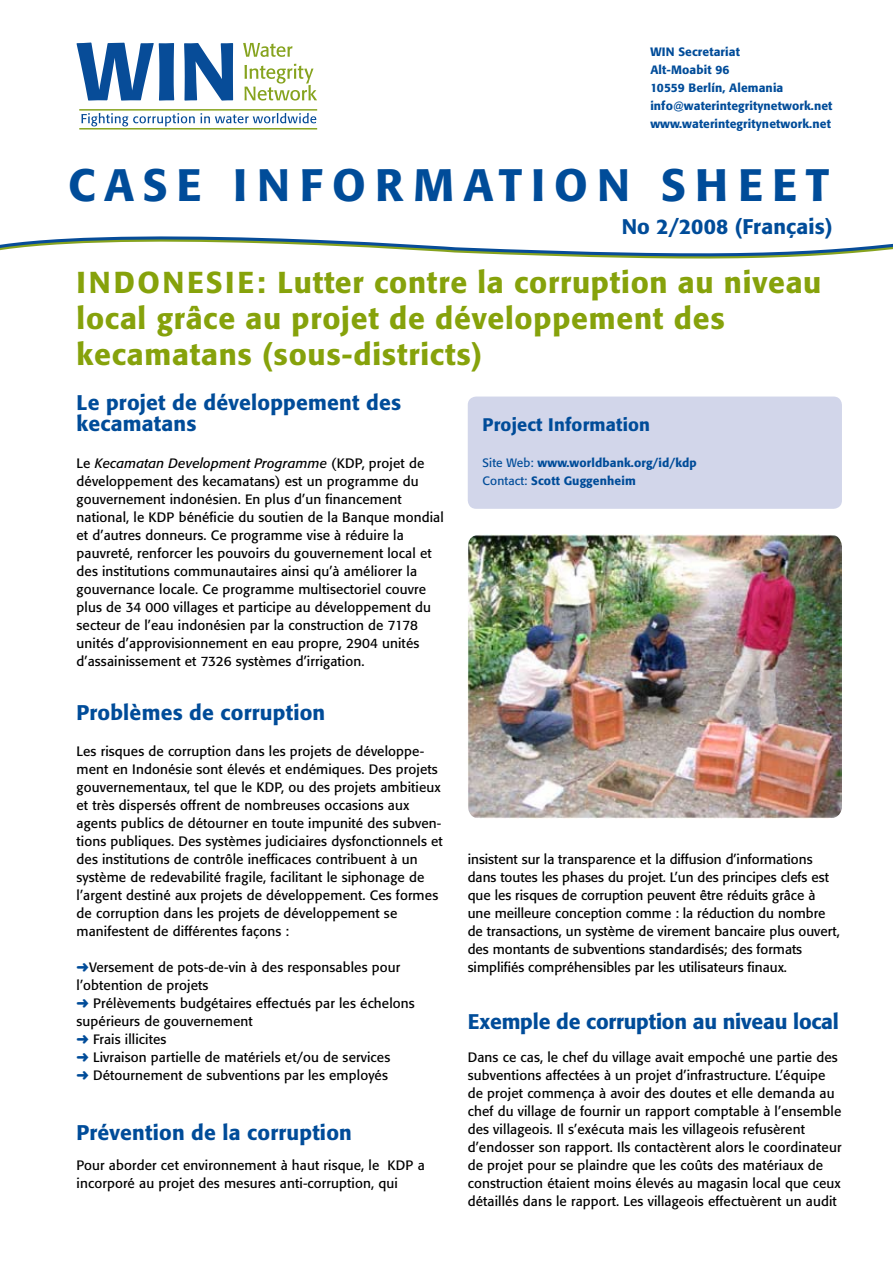
<style>
.page{position:relative;width:893px;height:1263px;background:#fff}
.page>*{position:absolute;margin:0;border:0;box-sizing:border-box;transform-origin:0 0}
.t1{font:500 45px "Formata";letter-spacing:.2em;color:#004c99}
.t2{font:500 30px/36px "Formata";letter-spacing:.025em;color:#86a20b}
.t3{font:500 21px/21px "Formata";letter-spacing:.01em;color:#004c99}
.t4{font:500 21px "Formata";letter-spacing:-.01em;color:#004c99}
.t5{font:500 18px "Formata";letter-spacing:.01em;color:#004c99}
.t6{font:13.5px/18px "Formata";letter-spacing:.01em;color:#000}
.t7{font:500 12px/18px "Formata";letter-spacing:.01em;color:#004c99}
.s1{font-style:italic}
.s2{color:#004c99}
.s3{font-weight:400}
</style>
<div class="page">
<div style="left:468px;top:396px;width:374px;height:113px;background:#d2d6ea;border-radius:9px"></div>
<svg style="left:77px;top:43px;width:156px;height:58px"></svg>
<svg style="left:243px;top:43px;width:50px;height:14px"></svg>
<svg style="left:245px;top:64px;width:72px;height:37px"></svg>
<svg style="left:81px;top:113px;width:235px;height:13px"></svg>
<hr style="left:79px;top:109px;width:238px;height:2px;background:#86a31e">
<hr style="left:79px;top:128px;width:238px;height:2px;background:#86a31e">
<img style="left:468px;top:534px;width:374px;height:285px">
<svg style="left:0;top:236px;width:893px;height:23px"></svg>
<p class="t7" style="left:650px;top:43px;width:184px">WIN Secretariat<br>Alt-Moabit 96<br>10559 Berlín, Alemania info@waterintegritynetwork.net www.waterintegritynetwork.net</p>
<h1 class="t1" style="left:68px;top:157px;width:70px">Case</h1>
<h1 class="t1" style="left:233px;top:157px;width:331px">In fo rmation</h1>
<h1 class="t1" style="left:661px;top:157px;width:170px">Shee t</h1>
<h3 class="t3" style="left:622px;top:216px;width:212px">No 2/2008 (Français)</h3>
<h2 class="t2" style="left:77px;top:264px;width:746px">INDONESIe: Lutter contre la corruption au niveau local grâce au projet de développement des kecamatans (sous-districts)</h2>
<h3 class="t3" style="left:77px;top:392px;width:326px">Le projet de développement des kecamatans</h3>
<p class="t6" style="left:77px;top:454px;width:369px">Le <span class="s1">Kecamatan Development Programme</span> (KDP, projet de développement des kecamatans) est un programme du gouvernement indonésien. En plus d’un financement national, le KDP bénéficie du soutien de la Banque mondial et d’autres donneurs. Ce programme vise à réduire la pauvreté, renforcer les pouvoirs du gouvernement local et des institutions communautaires ainsi qu’à améliorer la gouvernance locale. Ce programme multisectoriel couvre plus de 34 000 villages et participe au développement du secteur de l’eau indonésien par la construction de 7178 unités d’approvisionnement en eau propre, 2904 unités d’assainissement et 7326 systèmes d’irrigation.</p>
<h3 class="t3" style="left:77px;top:702px;width:250px">Problèmes de corruption</h3>
<p class="t6" style="left:77px;top:742px;width:368px">Les risques de corruption dans les projets de développe&shy;ment en Indonésie sont élevés et endémiques. Des projets gouvernementaux, tel que le KDP, ou des projets ambitieux et très dispersés offrent de nombreuses occasions aux agents publics de détourner en toute impunité des subven&shy;tions publiques. Des systèmes judiciaires dysfonctionnels et des institutions de contrôle inefficaces contribuent à un système de redevabilité fragile, facilitant le siphonage de l’argent destiné aux projets de développement. Ces formes de corruption dans les projets de développement se manifestent de différentes façons :</p>
<p class="t6" style="left:77px;top:958px;width:340px"><span class="s2">➜</span>Versement de pots-de-vin à des responsables pour l’obtention de projets<br><span class="s2">➜</span> Prélèvements budgétaires effectués par les échelons supérieurs de gouvernement<br><span class="s2">➜</span> Frais illicites<br><span class="s2">➜</span> Livraison partielle de matériels et/ou de services<br><span class="s2">➜</span> Détournement de subventions par les employés</p>
<h3 class="t3" style="left:77px;top:1122px;width:277px">Prévention de la corruption</h3>
<p class="t6" style="left:77px;top:1156px;width:350px">Pour aborder cet environnement à haut risque, le KDP a incorporé au projet des mesures anti-corruption, qui</p>
<h3 class="t5" style="left:483px;top:413px;width:169px">Project Information</h3>
<p class="t7" style="left:483px;top:453px;width:216px"><span class="s3">Site Web:</span> www.worldbank.org/id/kdp<br><span class="s3">Contact:</span> Scott Guggenheim</p>
<p class="t6" style="left:468px;top:850px;width:374px">insistent sur la transparence et la diffusion d’informations dans toutes les phases du projet. L’un des principes clefs est que les risques de corruption peuvent être réduits grâce à une meilleure conception comme : la réduction du nombre de transactions, un système de virement bancaire plus ouvert, des montants de subventions standardisés; des formats simplifiés compréhensibles par les utilisateurs finaux.</p>
<h3 class="t4" style="left:468px;top:1009px;width:373px">Exemple de corruption au niveau local</h3>
<p class="t6" style="left:468px;top:1048px;width:375px">Dans ce cas, le chef du village avait empoché une partie des subventions affectées à un projet d’infrastructure. L’équipe de projet commença à avoir des doutes et elle demanda au chef du village de fournir un rapport comptable à l’ensemble des villageois. Il s’exécuta mais les villageois refusèrent d’endosser son rapport. Ils contactèrent alors le coordinateur de projet pour se plaindre que les coûts des matériaux de construction étaient moins élevés au magasin local que ceux détaillés dans le rapport. Les villageois effectuèrent un audit</p>
</div>
